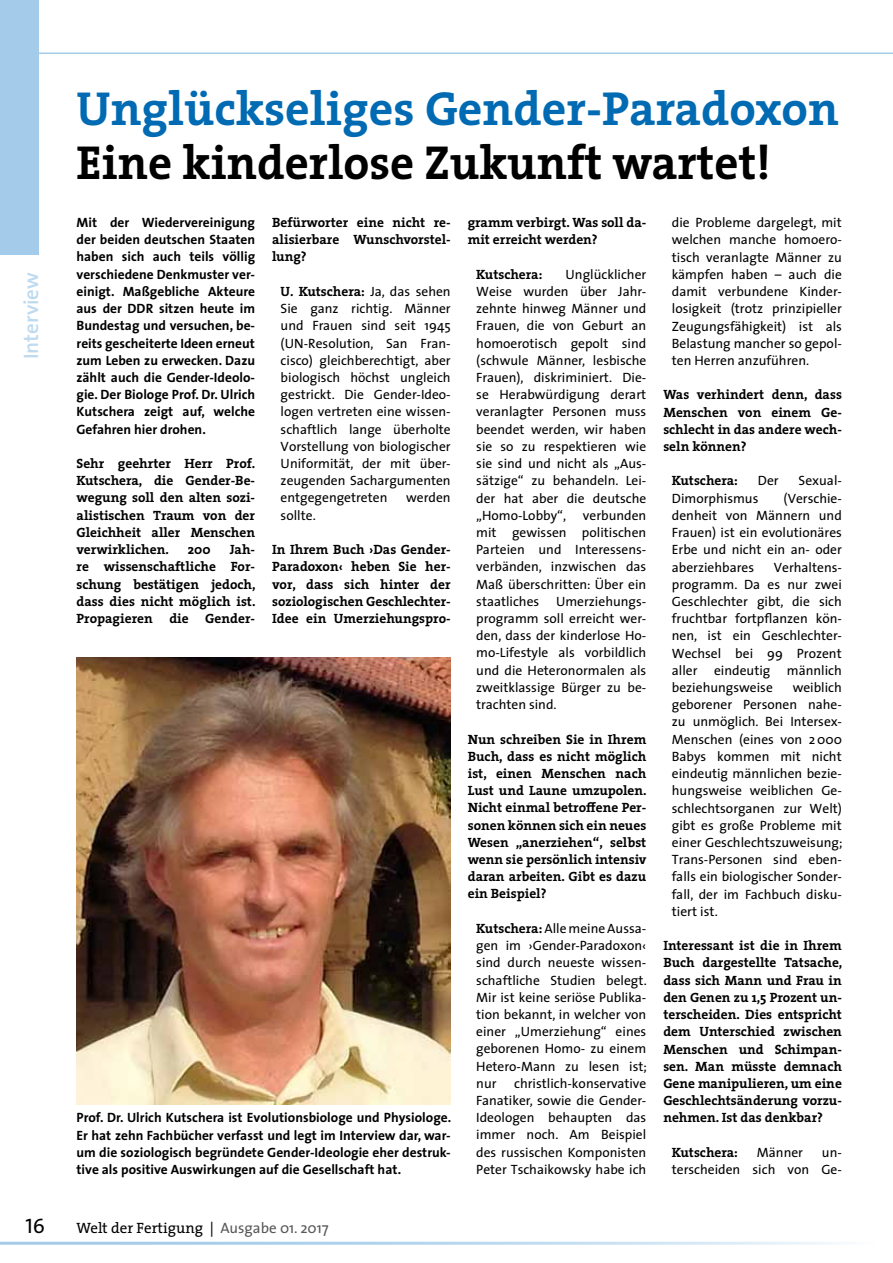
<style>
.page{position:relative;width:893px;height:1263px;background:#fff}
.page>*{position:absolute;margin:0;border:0;box-sizing:border-box;transform-origin:0 0}
.t1{font:700 48px "The Serif";color:#006ab3}
.t2{font:700 48px "The Serif";color:#000}
.t3{font:600 21px "The Sans";color:#bddaf0}
.t4{font:21px "The Sans Regular Caps";color:#000}
.t5{font:15px "The Serif";color:#000}
.t6{font:13.5px/17.2px "The Sans";color:#000;text-align:justify}
.t7{font:700 13.5px/17.2px "The Serif";color:#000;text-align:justify}
.t8{font:700 13.5px/17.2px "The Sans";color:#000;text-align:justify}
.s1{font-family:"The Sans";font-weight:400}
.s2{font-family:"The Serif";font-weight:700}
.s3{font-family:"The Sans"}
.s4{font-family:"The Sans";color:#58585a}
</style>
<div class="page">
<div style="left:0;top:0;width:38px;height:255px;background:#a4ccea"></div>
<hr style="left:38px;top:53px;width:855px;height:1px;background:#a4ccea">
<hr style="left:0;top:1242px;width:876px;height:3px;background:#a4ccea">
<img style="left:77px;top:657px;width:374px;height:448px">
<h2 class="t3" style="left:14px;top:359px;width:88px;rotate:-90deg">Interview</h2>
<h1 class="t1" style="left:77px;top:69px;width:764px">Unglückseliges Gender-Paradoxon</h1>
<h1 class="t2" style="left:77px;top:123px;width:696px">Eine kinderlose Zukunft wartet!</h1>
<p class="t7" style="left:272px;top:213px;width:180px">Befürworter eine nicht re&shy;alisierbare Wunschvorstel&shy;lung?</p>
<p class="t7" style="left:281px;top:282px;width:172px">U. Kutschera: <span class="s1">Ja, das sehen</span></p>
<p class="t6" style="left:281px;top:299px;width:172px">Sie ganz richtig. Männer und Frauen sind seit 1945 (UN-Resolution, San Fran&shy;cisco) gleichberechtigt, aber biologisch höchst ungleich gestrickt. Die Gender-Ideo&shy;logen vertreten eine wissen&shy;schaftlich lange überholte Vorstellung von biologischer Uniformität, der mit über&shy;zeugenden Sachargumenten entgegengetreten</p>
<p class="t8" style="left:77px;top:213px;width:180px">Mit der Wiedervereinigung der beiden deutschen Staaten haben sich auch teils völlig verschiedene Denkmuster ver&shy;einigt. Maßgebliche Akteure aus der DDR sitzen heute im Bundestag und versuchen, be&shy;reits gescheiterte Ideen erneut zum Leben zu erwecken. Dazu zählt auch die Gender-Ideolo&shy;gie. Der Biologe Prof. Dr. Ulrich Kutschera zeigt auf, welche Gefahren hier drohen.</p>
<p class="t7" style="left:77px;top:454px;width:180px">Sehr geehrter Herr Prof.<br>Kutschera, die Gender-Be&shy;wegung soll den alten sozi&shy;alistischen Traum von der Gleichheit aller Menschen verwirklichen.</p>
<p class="t7" style="left:468px;top:213px;width:180px">gramm verbirgt. Was soll da&shy;mit erreicht werden?</p>
<p class="t7" style="left:476px;top:265px;width:68px">Kutschera:</p>
<p class="t6" style="left:672px;top:214px;width:172px">die Probleme dargelegt, mit welchen manche homoero&shy;tisch veranlagte Männer zu kämpfen haben – auch die damit verbundene Kinder&shy;losigkeit (trotz prinzipieller Zeugungsfähigkeit) ist als Belastung mancher so gepol&shy;ten Herren anzuführen.</p>
<p class="t7" style="left:663px;top:386px;width:180px">Was verhindert denn, dass Menschen von einem Ge&shy;schlecht in das andere wech&shy;seln können?</p>
<p class="t7" style="left:672px;top:472px;width:68px">Kutschera:</p>
<p class="t6" style="left:758px;top:472px;width:22px">Der</p>
<p class="t6" style="left:798px;top:472px;width:45px">Sexual-</p>
<p class="t6" style="left:672px;top:489px;width:88px">Dimorphismus</p>
<p class="t6" style="left:476px;top:265px;width:172px;text-indent:89px">Unglücklicher Weise wurden über Jahr&shy;zehnte hinweg Männer und Frauen, die von Geburt an homoerotisch gepolt sind (schwule Männer, lesbische Frauen), diskriminiert. Die&shy;se Herabwürdigung derart veranlagter Personen muss beendet werden, wir haben sie so zu respektieren wie sie sind und nicht als „Aus&shy;sätzige“ zu behandeln. Lei&shy;der hat aber die deutsche „Homo-Lobby“, verbunden mit gewissen politischen Parteien und Interessens&shy;verbänden, inzwischen das Maß überschritten: Über ein staatliches Umerziehungs&shy;programm soll erreicht wer&shy;den, dass der kinderlose Ho&shy;mo-Lifestyle als vorbildlich und die Heteronormalen als zweitklassige Bürger zu be&shy;trachten sind.</p>
<p class="t7" style="left:468px;top:730px;width:180px">Nun schreiben Sie in Ihrem Buch, dass es nicht möglich ist, einen Menschen nach Lust und Laune umzupolen.<br>Nicht einmal betroffene Per&shy;sonen können sich ein neues Wesen „anerziehen“, selbst wenn sie persönlich intensiv daran arbeiten. Gibt es dazu ein Beispiel?</p>
<p class="t6" style="left:476px;top:919px;width:172px"><span class="s2">Kutschera:</span> Alle meine Aussa&shy;gen im ›Gender-Paradoxon‹ sind durch neueste wissen&shy;schaftliche Studien belegt.<br>Mir ist keine seriöse Publika&shy;tion bekannt, in welcher von einer „Umerziehung“ eines geborenen Homo- zu einem Hetero-Mann zu lesen ist; nur</p>
<p class="t6" style="left:672px;top:489px;width:172px;text-indent:112px">(Verschie&shy;denheit von Männern und Frauen) ist ein evolutionäres Erbe und nicht ein an- oder aberziehbares</p>
<p class="t6" style="left:406px;top:489px;width:46px">werden</p>
<p class="t6" style="left:281px;top:506px;width:37px">sollte.</p>
<p class="t7" style="left:272px;top:540px;width:180px">In Ihrem Buch ›Das Gender-Paradoxon‹ heben Sie her&shy;vor, dass sich hinter der soziologischen Geschlechter-Idee ein Umerziehungspro-</p>
<p class="t7" style="left:77px;top:540px;width:181px;text-indent:153px">Jah&shy;re wissenschaftliche For&shy;schung bestätigen jedoch, dass dies nicht möglich ist.<br>Propagieren die Gender-</p>
<p class="t7" style="left:188px;top:540px;width:24px">200</p>
<p class="t6" style="left:672px;top:558px;width:172px;text-indent:102px">Verhaltens&shy;programm. Da es nur zwei Geschlechter gibt, die sich fruchtbar fortpflanzen kön&shy;nen, ist ein Geschlechter-Wechsel bei 99 Prozent aller eindeutig männlich beziehungsweise</p>
<p class="t6" style="left:672px;top:678px;width:172px;text-indent:121px">weiblich geborener Personen nahe&shy;zu unmöglich. Bei Intersex-Menschen (eines von 2000<br>Babys kommen mit nicht eindeutig männlichen bezie&shy;hungsweise weiblichen Ge&shy;schlechtsorganen zur Welt) gibt es große Probleme mit einer Geschlechtszuweisung; Trans-Personen sind eben&shy;falls ein biologischer Sonder&shy;fall, der im Fachbuch disku&shy;tiert ist.</p>
<p class="t7" style="left:663px;top:937px;width:181px">Interessant ist die in Ihrem Buch dargestellte Tatsache, dass sich Mann und Frau in den Genen zu 1,5 Prozent un&shy;terscheiden. Dies entspricht dem Unterschied zwischen Menschen und Schimpan&shy;sen. Man müsste demnach Gene manipulieren, um eine Geschlechtsänderung vorzu&shy;nehmen. Ist das denkbar?</p>
<p class="t7" style="left:672px;top:1143px;width:68px">Kutschera:</p>
<p class="t6" style="left:757px;top:1143px;width:48px">Männer</p>
<p class="t6" style="left:476px;top:1074px;width:172px;text-indent:38px">christlich-konservative Fanatiker, sowie die Gender-Ideologen behaupten das immer noch. Am Beispiel des russischen Komponisten Peter Tschaikowsky habe ich</p>
<p class="t8" style="left:77px;top:1109px;width:376px">Prof. Dr. Ulrich Kutschera ist Evolutionsbiologe und Physiologe.<br>Er hat zehn Fachbücher verfasst und legt im Interview dar, war&shy;um die soziologisch begründete Gender-Ideologie eher destruk&shy;tive als positive Auswirkungen auf die Gesellschaft hat.</p>
<p class="t6" style="left:672px;top:1143px;width:172px;text-align:right">un-<br>terscheiden sich von Ge-</p>
<h2 class="t4" style="left:26px;top:1214px;width:21px">16</h2>
<p class="t5" style="left:77px;top:1216px;width:254px">Welt der Fertigung <span class="s3">|</span> <span class="s4">Ausgabe 01. 2017</span></p>
</div>
